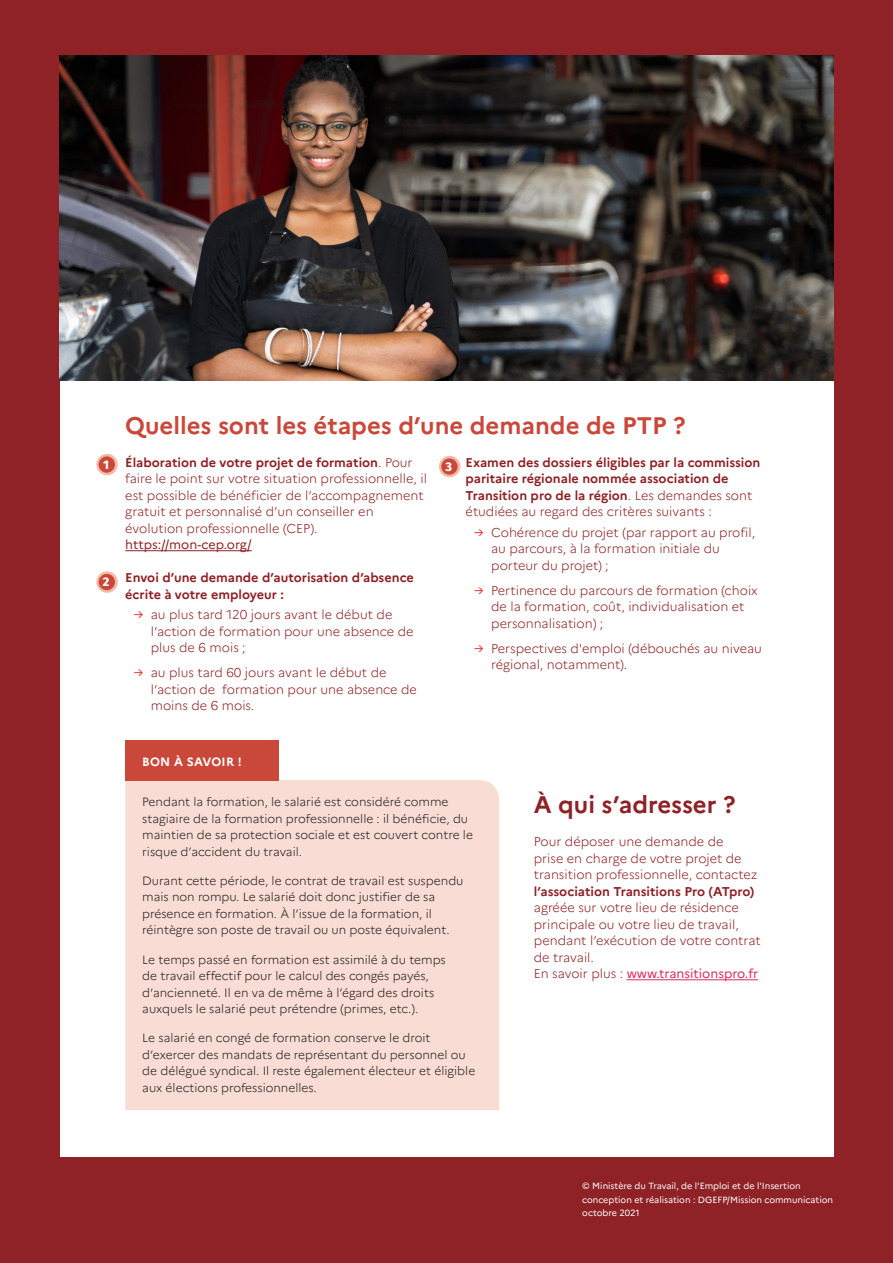
<style>
.page{position:relative;width:893px;height:1263px;background:#8f2226}
.page>*{position:absolute;margin:0;border:0;box-sizing:border-box;transform-origin:0 0}
.title1{font:700 24px "Marianne";color:#ca483a}
.title1-2{font:700 24px "Marianne";color:#8f2226}
.courant{font:300 12.75px/16.5px "Marianne";color:#8f2226}
.courant-2{font:700 12.75px/16.5px "Marianne";color:#8f2226}
.t1{font:800 12.45px "Fira Sans";color:#fff}
.title1-3{font:300 12px/16.5px "Marianne";color:#231f20}
.title1-4{font:700 12px "Marianne";letter-spacing:.02em;color:#fff}
.t2{font:9px/13.5px "Marianne";color:#fff}
.s1{font-weight:700}
.s2{font-weight:400}
.s3{font-weight:400;font-size:12px;color:#e72927}
.s4{font-weight:300}
.s5{font-weight:400;color:#db2a5c}
</style>
<div class="page">
<div style="left:60px;top:55px;width:773px;height:1102px;background:#fff"></div>
<hr style="left:125px;top:550px;width:127px;height:1px;background:#8f2226">
<hr style="left:627px;top:979px;width:131px;height:1px;background:#db2a5c">
<div style="left:125px;top:780px;width:374px;height:330px;background:#f9dcd3"></div>
<div style="left:125px;top:740px;width:154px;height:40px;background:#ca483a"></div>
<img style="left:60px;top:55px;width:773px;height:326px">
<svg style="left:96px;top:454px;width:22px;height:21px"></svg>
<div style="left:99px;top:456px;width:16px;height:17px;background:#ca483a;border-radius:50%"></div>
<svg style="left:96px;top:571px;width:22px;height:22px"></svg>
<div style="left:99px;top:574px;width:16px;height:16px;background:#ca483a;border-radius:50%"></div>
<div style="left:439px;top:456px;width:21px;height:21px;background:#f2baa7;border-radius:50%"></div>
<div style="left:441px;top:458px;width:17px;height:17px;background:#ca483a;border-radius:50%"></div>
<p class="t1" style="left:103px;top:454px;width:7px">1</p>
<p class="t1" style="left:103px;top:571px;width:8px">2</p>
<p class="title1" style="left:125px;top:410px;width:562px">Quelles sont les étapes d’une demande de PTP ?</p>
<p class="courant" style="left:125px;top:454px;width:303px"><span class="s1">Élaboration de votre projet de formation</span>. Pour faire le point sur votre situation professionnelle, il est possible de bénéficier de l’accompagnement gratuit et personnalisé d’un conseiller en évolution professionnelle (CEP). <span class="s2">https://mon-cep.org/</span></p>
<p class="courant-2" style="left:125px;top:569px;width:290px">Envoi d’une demande d’autorisation d’absence écrite à votre employeur :</p>
<p class="courant" style="left:151px;top:606px;width:264px;text-indent:-17px"><span class="s3">→</span> au plus tard 120 jours avant le début de l’action de formation pour une absence de plus de 6 mois ;</p>
<p class="courant" style="left:151px;top:664px;width:268px;text-indent:-17px"><span class="s3">→</span> au plus tard 60 jours avant le début de l’action de formation pour une absence de moins de 6 mois.</p>
<p class="courant-2" style="left:466px;top:454px;width:296px">Examen des dossiers éligibles par la commission paritaire régionale nommée association de Transition pro de la région<span class="s4">. Les demandes sont étudiées au regard des critères suivants :</span></p>
<p class="courant" style="left:491px;top:524px;width:266px;text-indent:-17px"><span class="s3">→</span> Cohérence du projet (par rapport au profil, au parcours, à la formation initiale du porteur du projet) ;</p>
<p class="courant" style="left:491px;top:582px;width:268px;text-indent:-17px"><span class="s3">→</span> Pertinence du parcours de formation (choix de la formation, coût, individualisation et personnalisation) ;</p>
<p class="courant" style="left:491px;top:640px;width:272px;text-indent:-17px"><span class="s3">→</span> Perspectives d'emploi (débouchés au niveau régional, notamment).</p>
<p class="t1" style="left:445px;top:456px;width:8px">3</p>
<p class="title1-4" style="left:142px;top:754px;width:101px">BON À SAVOIR !</p>
<p class="title1-3" style="left:142px;top:793px;width:332px">Pendant la formation, le salarié est considéré comme stagiaire de la formation professionnelle : il bénéficie, du maintien de sa protection sociale et est couvert contre le risque d’accident du travail.</p>
<p class="title1-3" style="left:142px;top:872px;width:323px">Durant cette période, le contrat de travail est suspendu mais non rompu. Le salarié doit donc justifier de sa présence en formation. À l’issue de la formation, il réintègre son poste de travail ou un poste équivalent.</p>
<p class="title1-3" style="left:142px;top:951px;width:305px">Le temps passé en formation est assimilé à du temps de travail effectif pour le calcul des congés payés, d’ancienneté. Il en va de même à l’égard des droits auxquels le salarié peut prétendre (primes, etc.).</p>
<p class="title1-3" style="left:142px;top:1030px;width:335px">Le salarié en congé de formation conserve le droit d’exercer des mandats de représentant du personnel ou de délégué syndical. Il reste également électeur et éligible aux élections professionnelles.</p>
<p class="title1-2" style="left:534px;top:790px;width:203px">À qui s’adresser ?</p>
<p class="courant" style="left:534px;top:833px;width:228px">Pour déposer une demande de<br>prise en charge de votre projet de transition professionnelle, contactez <span class="s1">l’association Transitions Pro (ATpro) </span>agréée sur votre lieu de résidence principale ou votre lieu de travail, pendant l’exécution de votre contrat de travail.<br>En savoir plus : <span class="s5">www.transitionspro.fr</span></p>
<p class="t2" style="left:582px;top:1179px;width:220px">© Ministère du Travail, de l'Emploi et de l'Insertion</p>
<p class="t2" style="left:582px;top:1193px;width:252px">conception et réalisation : DGEFP/Mission communication octobre 2021</p>
</div>
